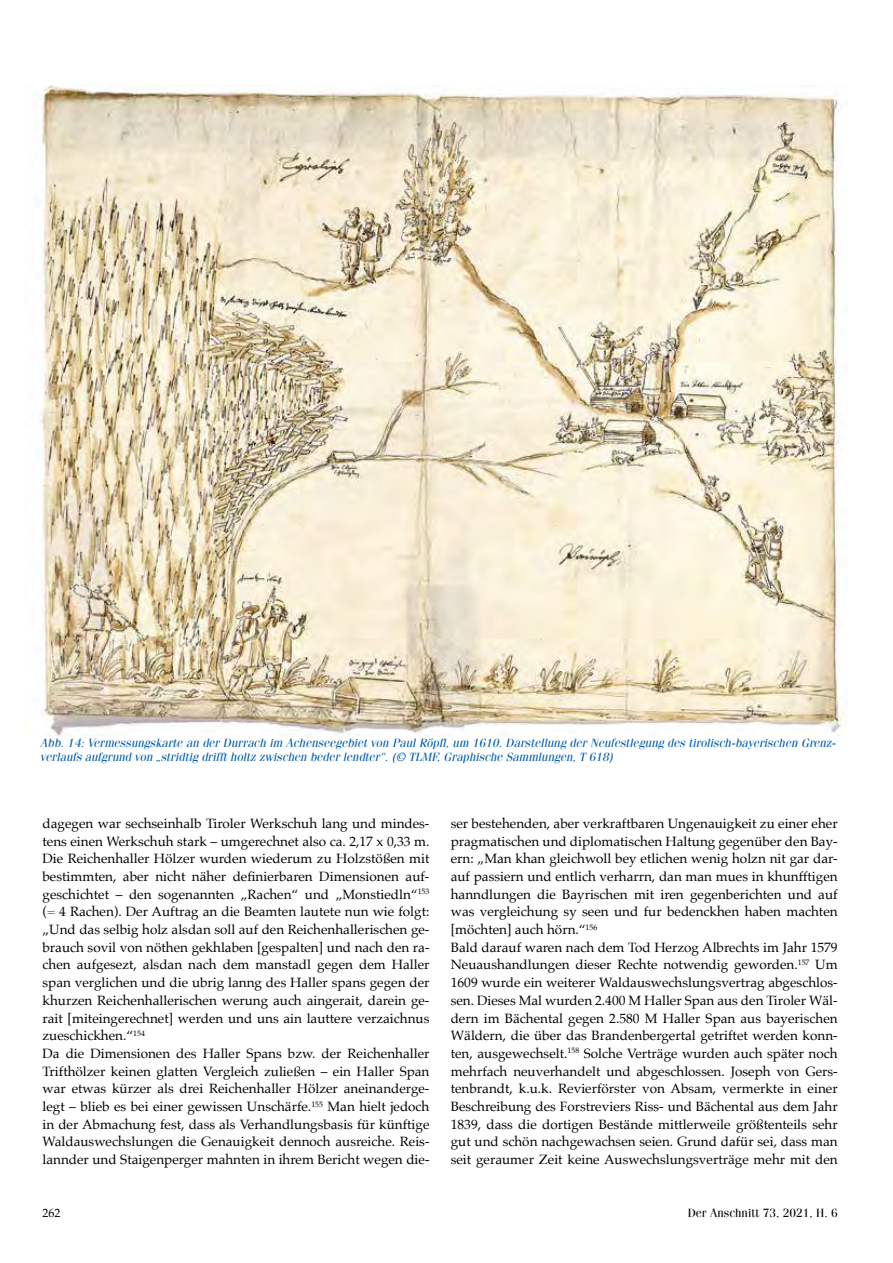
<style>
.page{position:relative;width:893px;height:1263px;background:#fff}
.page>*{position:absolute;margin:0;border:0;box-sizing:border-box;transform-origin:0 0}
.t1{font:13.5px/17.7px "Palatino";color:#000}
.t2{font:italic 12px/13.5px "Fenice LT";color:#005ca9}
.t3{font:12px "Fenice LT";color:#000}
.t4{font:12px "Palatino";color:#000}
</style>
<div class="page">
<img style="left:40px;top:86px;width:804px;height:650px">
<p class="t2" style="left:40px;top:736px;width:797px">Abb. 14: Vermessungskarte an der Durrach im Achenseegebiet von Paul Röpfl, um 1610. Darstellung der Neufestlegung des tirolisch-bayerischen Grenz&shy;verlaufs aufgrund von „stridtig drifft holtz zwischen beder lendter“. (© TLMF, Graphische Sammlungen, T 618)</p>
<p class="t1" style="left:43px;top:814px;width:388px">dagegen war sechseinhalb Tiroler Werkschuh lang und mindes&shy;tens einen Werkschuh stark – umgerechnet also ca. 2,17 x 0,33 m.<br>Die Reichenhaller Hölzer wurden wiederum zu Holzstößen mit bestimmten, aber nicht näher definierbaren Dimensionen auf&shy;geschichtet – den sogenannten „Rachen“ und „Monstiedln“<sup>153 </sup>(= 4 Rachen). Der Auftrag an die Beamten lautete nun wie folgt: „Und das selbig holz alsdan soll auf den Reichenhallerischen ge&shy;brauch sovil von nöthen gekhlaben [gespalten] und nach den ra&shy;chen aufgesezt, alsdan nach dem manstadl gegen dem Haller span verglichen und die ubrig lanng des Haller spans gegen der khurzen Reichenhallerischen werung auch aingerait, darein ge&shy;rait [miteingerechnet] werden und uns ain lauttere verzaichnus zueschickhen.“<sup>154<br></sup>Da die Dimensionen des Haller Spans bzw. der Reichenhaller Trifthölzer keinen glatten Vergleich zuließen – ein Haller Span war etwas kürzer als drei Reichenhaller Hölzer aneinanderge&shy;legt – blieb es bei einer gewissen Unschärfe.<sup>155</sup> Man hielt jedoch in der Abmachung fest, dass als Verhandlungsbasis für künftige Waldauswechslungen die Genauigkeit dennoch ausreiche. Reis&shy;lannder und Staigenperger mahnten in ihrem Bericht wegen die-</p>
<p class="t1" style="left:451px;top:814px;width:388px">ser bestehenden, aber verkraftbaren Ungenauigkeit zu einer eher pragmatischen und diplomatischen Haltung gegenüber den Bay&shy;ern: „Man khan gleichwoll bey etlichen wenig holzn nit gar dar&shy;auf passiern und entlich verharrn, dan man mues in khunfftigen hanndlungen die Bayrischen mit iren gegenberichten und auf was vergleichung sy seen und fur bedenckhen haben machten [möchten] auch hörn.“<sup>156<br></sup>Bald darauf waren nach dem Tod Herzog Albrechts im Jahr 1579<br>Neuaushandlungen dieser Rechte notwendig geworden.<sup>157</sup> Um 1609 wurde ein weiterer Waldauswechslungsvertrag abgeschlos&shy;sen. Dieses Mal wurden 2.400 M Haller Span aus den Tiroler Wäl&shy;dern im Bächental gegen 2.580 M Haller Span aus bayerischen Wäldern, die über das Brandenbergertal getriftet werden konn&shy;ten, ausgewechselt.<sup>158</sup> Solche Verträge wurden auch später noch mehrfach neuverhandelt und abgeschlossen. Joseph von Gers&shy;tenbrandt, k.u.k. Revierförster von Absam, vermerkte in einer Beschreibung des Forstreviers Riss- und Bächental aus dem Jahr 1839, dass die dortigen Bestände mittlerweile größtenteils sehr gut und schön nachgewachsen seien. Grund dafür sei, dass man seit geraumer Zeit keine Auswechslungsverträge mehr mit den</p>
<p class="t4" style="left:43px;top:1203px;width:19px">262</p>
<p class="t3" style="left:688px;top:1206px;width:152px">Der Anschnitt 73, 2021, H. 6</p>
</div>
